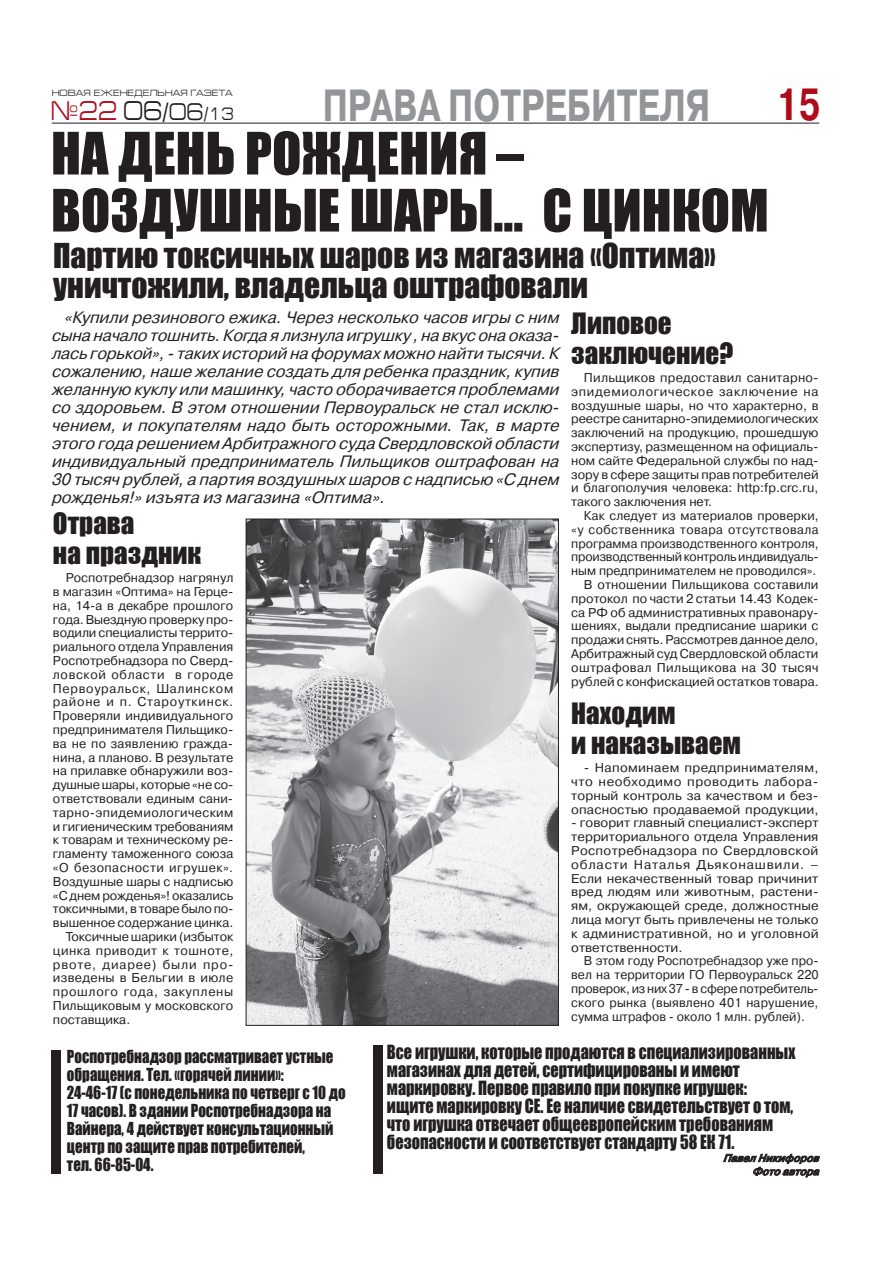
<style>
.page{position:relative;width:893px;height:1263px;background:#fff}
.page>*{position:absolute;margin:0;border:0;box-sizing:border-box;transform-origin:0 0}
.t1{font:54px/57px "Impact";color:#231f20}
.t2{font:700 45px "Pragmatica C";color:#939598;scale:.75 1}
.t3{font:700 45px "Pragmatica C";color:#af0c1b;scale:.75 1}
.t4{font:31.5px/30px "Impact";color:#231f20}
.t5{font:27px/30px "Impact";color:#231f20}
.t6{font:27px "Europe Ext";color:#af0c1b;scale:.82 1}
.t7{font:24px "Europe Ext";color:#231f20;scale:.82 1}
.t8{font:18px/18px "Impact";color:#231f20;scale:.9 1}
.t9{font:italic 16.5px/18px "Pragmatica C";color:#231f20;text-align:justify}
.t10{font:16.5px/18px "Impact";color:#231f20;scale:.9 1}
.t11{font:12.75px/13.8px "Pragmatica C";color:#231f20;text-align:justify}
.t12{font:12.75px/13.8px "Pragmatica C";color:#231f20;text-align:justify;scale:1.04 1}
.t13{font:12.75px "Pragmatica C";letter-spacing:.035em;color:#231f20}
.t14{font:12.75px "Pragmatica C";letter-spacing:.05em;color:#231f20}
.t15{font:12.75px "Pragmatica C";letter-spacing:.03em;color:#231f20}
.t16{font:12.75px "Pragmatica C";letter-spacing:.055em;color:#231f20}
.t17{font:12.75px "Pragmatica C";letter-spacing:.06em;color:#231f20}
.t18{font:12.75px "Pragmatica C";letter-spacing:.065em;color:#231f20}
.t19{font:12.75px "Pragmatica C";letter-spacing:.025em;color:#231f20}
.t20{font:italic 700 10.5px/13.5px "Pragmatica Light C";color:#231f20;text-align:right}
.t21{font:9px "Europe Ext";color:#231f20}
.s1{font-size:27px}
.s2{font-size:18px}
</style>
<div class="page">
<hr style="left:52px;top:123px;width:767px;height:1px;background:#231f20">
<svg style="left:723px;top:1153px;width:97px;height:25px"></svg>
<div style="left:51px;top:1050px;width:10px;height:124px;background:#231f20"></div>
<div style="left:373px;top:1045px;width:10px;height:129px;background:#231f20"></div>
<img style="left:248px;top:521px;width:309px;height:502px">
<div style="left:246px;top:519px;width:313px;height:506px;border:1px solid #231f20"></div>
<p class="t21" style="left:52px;top:88px;width:182px">Новая еженедельная газета</p>
<h3 class="t6" style="left:51px;top:96px;width:82px">№22</h3>
<h3 class="t7" style="left:123px;top:99px;width:137px"><span class="s1">06</span>/06<span class="s2">/13</span></h3>
<h2 class="t2" style="left:323px;top:80px;width:518px">ПРАВА ПОТРЕБИТЕЛЯ</h2>
<h2 class="t3" style="left:777px;top:80px;width:60px">15</h2>
<h1 class="t1" style="left:51px;top:123px;width:719px">На день рождения – воздушные шары… с цинком</h1>
<h3 class="t4" style="left:53px;top:240px;width:664px">Партию токсичных шаров из магазина «Оптима» уничтожили, владельца оштрафовали</h3>
<p class="t9" style="left:51px;top:309px;width:514px;text-indent:13px">«Купили резинового ежика.Черезнесколько часовигры сним сынаначалотошнить.Когдаялизнулаигрушку,навкусонаоказа&shy;ласьгорькой»,-такихисторий нафорумахможно найти тысячи.К сожалению,наше желание создатьдляребенкапраздник,купив желанную куклуили машинку,часто оборачиваетсяпроблемами со здоровьем.В этом отношении Первоуральскне сталисклю&shy;чением, и покупателям надо быть осторожными. Так, в марте этого годарешением арбитражного судаСвердловской области индивидуальный предпринимательПильщиковоштрафован на 30 тысячрублей,апартиявоздушныхшаровснадписью «С днем рожденья!»изъятаизмагазина«Оптима».</p>
<h3 class="t5" style="left:571px;top:308px;width:164px">Липовое заключение?</h3>
<p class="t11" style="left:571px;top:371px;width:249px;text-indent:13px">Пильщиков предоставил санитарно&shy;эпидемиологическое заключение на воздушные шары, но что характерно, в реестре санитарно-эпидемиологических заключений на продукцию, прошедшую экспертизу, размещенном на официаль&shy;ном сайте Федеральной службы по над&shy;зору в сфере защиты прав потребителей и благополучия человека: http:fp.crc.ru, такого заключения нет.</p>
<p class="t11" style="left:571px;top:509px;width:249px;text-align:right">Как следует из материалов проверки, «у собственника товара отсутствовала программа производственного контроля, производственный контроль индивидуаль&shy;ным предпринимателем не проводился».<br>В отношении Пильщикова составили протокол по части 2 статьи 14.43 Кодек&shy;са РФ об административных правонару&shy;шениях, выдали предписание шарики с продажи снять. Рассмотрев данное дело, Арбитражный суд Свердловской области оштрафовал Пильщикова на 30 тысяч рублей с конфискацией остатков товара.</p>
<h3 class="t5" style="left:571px;top:698px;width:171px">Находим<br>и наказываем</h3>
<p class="t12" style="left:571px;top:761px;width:239px;text-indent:13px">- Напоминаем предпринимателям, что необходимо проводить лабора&shy;торный контроль за качеством и без&shy;опасностью продаваемой продукции,</p>
<p class="t12" style="left:571px;top:816px;width:239px">- говорит главный специалист-эксперт территориального отдела Управления Роспотребнадзора по Свердловской области Наталья Дьяконашвили. – Если некачественный товар причинит вред людям или животным, растени&shy;ям, окружающей среде, должностные лица могут быть привлечены не только к административной, но и уголовной ответственности.</p>
<p class="t11" style="left:571px;top:954px;width:249px;text-indent:13px">В этом году Роспотребнадзор уже про&shy;вел на территории ГО Первоуральск 220 проверок, из них 37 - в сфере потребитель&shy;ского рынка (выявлено 401 нарушение, сумма штрафов - около 1 млн. рублей).</p>
<h3 class="t5" style="left:53px;top:508px;width:150px">Отрава<br>на праздник</h3>
<p class="t11" style="left:66px;top:571px;width:169px">Роспотребнадзор нагрянул</p>
<p class="t11" style="left:53px;top:585px;width:182px">в магазин «Оптима» на Герце-</p>
<p class="t11" style="left:53px;top:598px;width:182px">на, 14-а в декабре прошлого</p>
<p class="t11" style="left:53px;top:612px;width:182px">года. Выездную проверку про-</p>
<p class="t11" style="left:53px;top:626px;width:182px">водили специалисты террито-</p>
<p class="t11" style="left:53px;top:640px;width:182px">риального отдела Управления</p>
<p class="t11" style="left:53px;top:654px;width:182px">Роспотребнадзора по Сверд-</p>
<p class="t14" style="left:53px;top:667px;width:182px">ловской области в городе</p>
<p class="t16" style="left:53px;top:681px;width:182px">Первоуральск, Шалинском</p>
<p class="t17" style="left:53px;top:695px;width:182px">районе и п. Староуткинск.</p>
<p class="t11" style="left:53px;top:709px;width:182px">Проверяли индивидуального</p>
<p class="t11" style="left:53px;top:723px;width:182px">предпринимателя Пильщико-</p>
<p class="t11" style="left:53px;top:736px;width:182px">ва не по заявлению гражда-</p>
<p class="t11" style="left:53px;top:750px;width:182px">нина, а планово. В результате</p>
<p class="t11" style="left:53px;top:764px;width:182px">на прилавке обнаружили воз-</p>
<p class="t11" style="left:53px;top:778px;width:182px">душные шары, которые «не со-</p>
<p class="t11" style="left:53px;top:792px;width:182px">ответствовали единым сани-</p>
<p class="t15" style="left:53px;top:805px;width:182px">тарно-эпидемиологическим</p>
<p class="t11" style="left:53px;top:819px;width:182px">и гигиеническим требованиям</p>
<p class="t11" style="left:53px;top:833px;width:182px">к товарам и техническому ре-</p>
<p class="t11" style="left:53px;top:847px;width:182px">гламенту таможенного союза</p>
<p class="t13" style="left:53px;top:860px;width:182px">«О безопасности игрушек».</p>
<p class="t11" style="left:53px;top:874px;width:182px">Воздушные шары с надписью</p>
<p class="t11" style="left:53px;top:888px;width:182px">«С днем рожденья»! оказались</p>
<p class="t11" style="left:53px;top:902px;width:182px">токсичными, в товаре было по-</p>
<p class="t11" style="left:53px;top:916px;width:182px">вышенное содержание цинка.</p>
<p class="t11" style="left:66px;top:930px;width:169px">Токсичные шарики (избыток</p>
<p class="t13" style="left:53px;top:943px;width:182px">цинка приводит к тошноте,</p>
<p class="t18" style="left:53px;top:957px;width:182px">рвоте, диарее) были про-</p>
<p class="t19" style="left:53px;top:971px;width:182px">изведены в Бельгии в июле</p>
<p class="t14" style="left:53px;top:985px;width:182px">прошлого года, закуплены</p>
<p class="t11" style="left:53px;top:999px;width:182px">Пильщиковым у московского</p>
<p class="t11" style="left:53px;top:1012px;width:79px">поставщика.</p>
<p class="t10" style="left:67px;top:1047px;width:311px">Роспотребнадзор рассматривает устные обращения. Тел. «горячей линии»:<br>24-46-17 (с понедельника по четверг с 10 до 17 часов). В здании Роспотребнадзора на Вайнера, 4 действует консультационный центр по защите прав потребителей,<br>тел. 66-85-04.</p>
<p class="t8" style="left:387px;top:1042px;width:455px">Все игрушки, которые продаются в специализированных магазинах для детей, сертифицированы и имеют маркировку. Первое правило при покупке игрушек: ищите маркировку СЕ. Ее наличие свидетельствует о том, что игрушка отвечает общеевропейским требованиям безопасности и соответствует стандарту 58 ЕК 71.</p>
<p class="t20" style="left:723px;top:1151px;width:101px">ПавелНикифоров<br>Фотоавтора</p>
</div>
